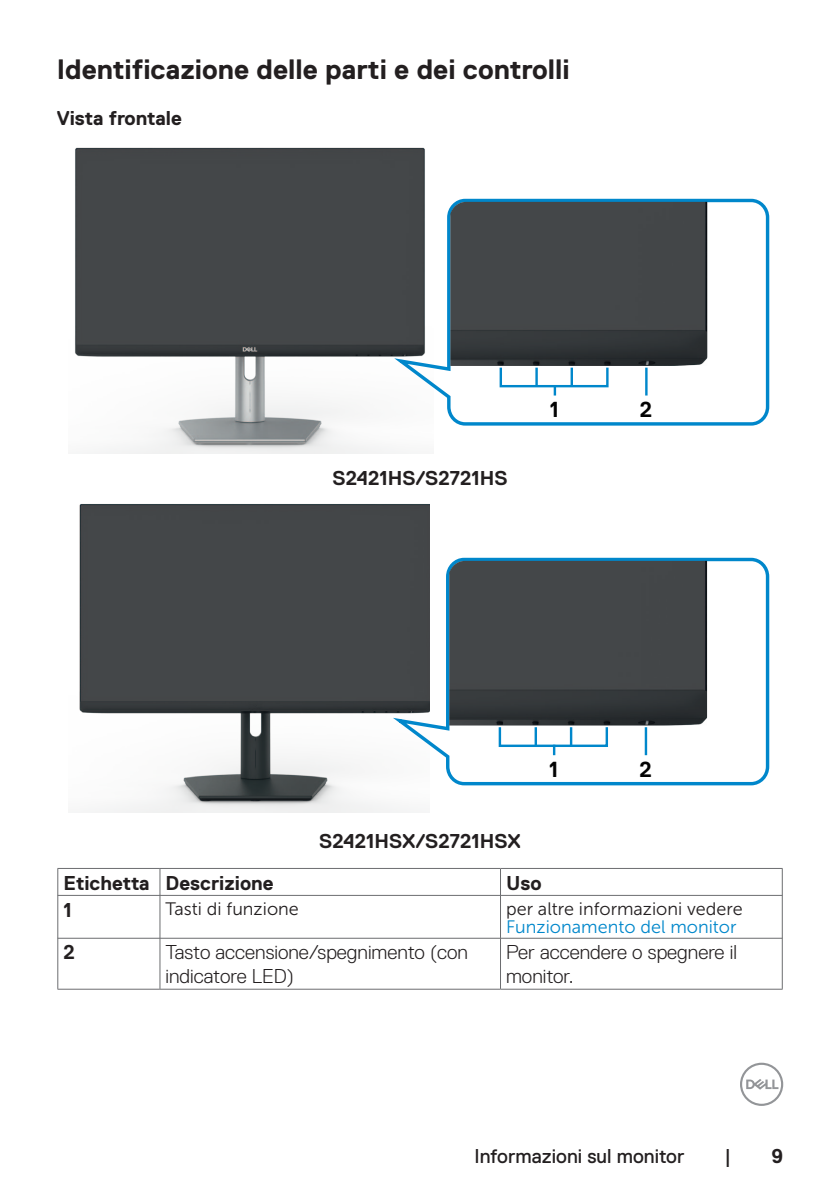
<style>
.page{position:relative;width:840px;height:1191px;background:#fff}
.page>*{position:absolute;margin:0;border:0;box-sizing:border-box;transform-origin:0 0}
.Head2{font:700 28px "Dell Replica";color:#231f20}
.t1{font:700 21.8px "Dell Replica";color:#030303}
.t2{font:700 21.6px "Dell Replica";color:#030303}
.Callout{font:300 20px/24px "Dell Replica";color:#231f20}
.note{font:700 20px "Dell Replica";color:#231f20}
.t3{font:20px "Dell Replica";color:#231f20}
.Callout_Head{font:700 20px "Dell Replica";color:#231f20}
.Head3{font:700 20px "Dell Replica";color:#231f20}
.Callout-2{font:700 20px "Dell Replica";color:#231f20}
.Callout-3{font:18px/18px "Museo Sans For Dell 300";color:#231f20}
.s1{color:#0087cb}
</style>
<div class="page">
<svg style="left:740px;top:1062px;width:42px;height:44px"></svg>
<img style="left:75px;top:147px;width:350px;height:306px">
<svg style="left:387px;top:197px;width:383px;height:230px"></svg>
<img style="left:450px;top:202px;width:257px;height:164px">
<img style="left:79px;top:504px;width:350px;height:308px">
<svg style="left:386px;top:556px;width:384px;height:231px"></svg>
<img style="left:449px;top:561px;width:257px;height:164px">
<svg style="left:57px;top:869px;width:1px;height:26px"></svg>
<hr style="left:57px;top:868px;width:103px;height:1px;background:#6c6d70">
<svg style="left:159px;top:868px;width:1px;height:27px"></svg>
<hr style="left:160px;top:868px;width:340px;height:1px;background:#6c6d70">
<svg style="left:500px;top:869px;width:1px;height:26px"></svg>
<svg style="left:781px;top:869px;width:1px;height:26px"></svg>
<hr style="left:500px;top:868px;width:282px;height:1px;background:#6c6d70">
<hr style="left:57px;top:895px;width:1px;height:43px;background:#6c6d70">
<hr style="left:57px;top:938px;width:1px;height:50px;background:#6c6d70">
<hr style="left:57px;top:895px;width:103px;height:1px;background:#6c6d70">
<hr style="left:57px;top:938px;width:103px;height:1px;background:#6c6d70">
<hr style="left:57px;top:988px;width:103px;height:1px;background:#6c6d70">
<hr style="left:159px;top:895px;width:1px;height:43px;background:#6c6d70">
<hr style="left:159px;top:938px;width:1px;height:50px;background:#6c6d70">
<hr style="left:159px;top:895px;width:341px;height:1px;background:#6c6d70">
<hr style="left:159px;top:938px;width:341px;height:1px;background:#6c6d70">
<hr style="left:160px;top:988px;width:340px;height:1px;background:#6c6d70">
<hr style="left:500px;top:895px;width:1px;height:43px;background:#6c6d70">
<hr style="left:500px;top:938px;width:1px;height:50px;background:#6c6d70">
<hr style="left:781px;top:895px;width:1px;height:43px;background:#6c6d70">
<hr style="left:781px;top:938px;width:1px;height:50px;background:#6c6d70">
<hr style="left:500px;top:895px;width:282px;height:1px;background:#6c6d70">
<hr style="left:500px;top:938px;width:282px;height:1px;background:#6c6d70">
<hr style="left:500px;top:988px;width:282px;height:1px;background:#6c6d70">
<p class="Head2" style="left:57px;top:53px;width:514px">Identificazione delle parti e dei controlli</p>
<p class="Head3" style="left:57px;top:107px;width:126px">Vista frontale</p>
<p class="note" style="left:332px;top:466px;width:176px">S2421HS/S2721HS</p>
<p class="t2" style="left:549px;top:397px;width:10px">1</p>
<p class="t2" style="left:639px;top:397px;width:14px">2</p>
<p class="note" style="left:319px;top:830px;width:203px">S2421HSX/S2721HSX</p>
<p class="t1" style="left:549px;top:757px;width:10px">1</p>
<p class="t1" style="left:639px;top:757px;width:14px">2</p>
<p class="Callout_Head" style="left:63px;top:871px;width:88px">Etichetta</p>
<p class="Callout_Head" style="left:165px;top:871px;width:110px">Descrizione</p>
<p class="Callout_Head" style="left:506px;top:871px;width:37px">Uso</p>
<p class="Callout-2" style="left:63px;top:898px;width:10px">1</p>
<p class="Callout-3" style="left:165px;top:899px;width:135px">Tasti di funzione</p>
<p class="Callout-3" style="left:506px;top:899px;width:238px">per altre informazioni vedere<br><span class="s1">Funzionamento del monitor</span></p>
<p class="Callout-2" style="left:63px;top:941px;width:13px">2</p>
<p class="Callout" style="left:165px;top:940px;width:303px">Tasto accensione/spegnimento (con indicatore LED)</p>
<p class="Callout" style="left:506px;top:940px;width:232px">Per accendere o spegnere il monitor.</p>
<p class="t3" style="left:474px;top:1144px;width:211px">Informazioni sul monitor</p>
<p class="t3" style="left:724px;top:1144px;width:8px">|</p>
<p class="note" style="left:771px;top:1144px;width:13px">9</p>
</div>
